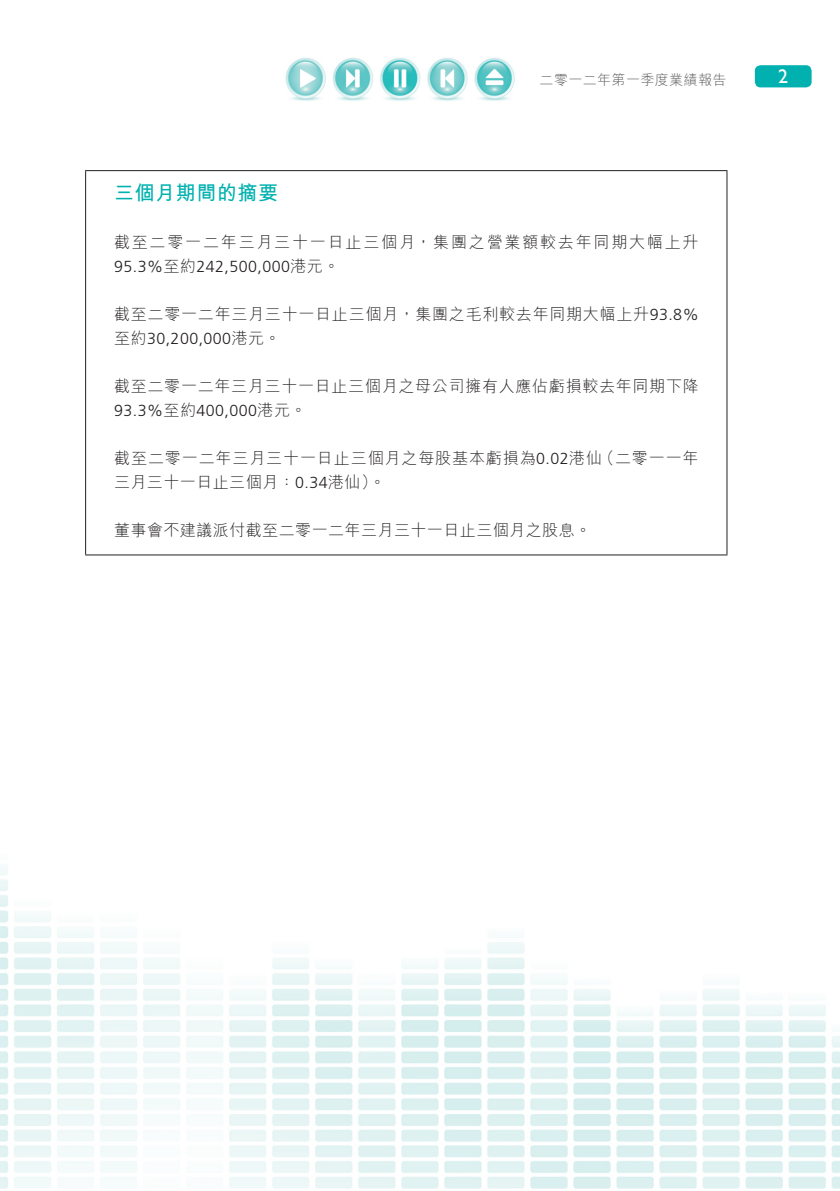
<style>
.page{position:relative;width:840px;height:1191px;background:#fff}
.page>*{position:absolute;margin:0;border:0;box-sizing:border-box;transform-origin:0 0}
.t1{font:700 20px "M Hei HK";letter-spacing:.03em;color:#00b1b0}
.t2{font:20px "Gill Sans Std";color:#fff}
.t3{font:300 16px/24px "M Hei HK";letter-spacing:.045em;color:#231f20}
.t4{font:300 16px "Frutiger LT Std";letter-spacing:.03em;color:#231f20}
.t5{font:300 16px "M Hei HK";letter-spacing:.11em;color:#231f20}
.t6{font:300 14px "M Hei HK";letter-spacing:.03em;color:#57585a}
.s1{font-family:"M Hei HK"}
.s2{font-family:"Frutiger LT Std"}
</style>
<div class="page">
<img style="left:1px;top:866px;width:838px;height:323px">
<img style="left:285px;top:57px;width:230px;height:44px">
<div style="left:754px;top:65px;width:57px;height:22px;background:#00b1b0;border-radius:6px"></div>
<img style="left:0;top:848px;width:1px;height:343px">
<hr style="left:85px;top:170px;width:642px;height:1px;background:#231f20">
<hr style="left:85px;top:171px;width:1px;height:383px;background:#231f20">
<hr style="left:726px;top:171px;width:1px;height:383px;background:#231f20">
<hr style="left:85px;top:554px;width:642px;height:1px;background:#231f20">
<p class="t6" style="left:539px;top:70px;width:188px">二零一二年第一季度業績報告</p>
<p class="t2" style="left:777px;top:65px;width:11px">2</p>
<p class="t1" style="left:114px;top:178px;width:165px">三個月期間的摘要</p>
<p class="t5" style="left:114px;top:231px;width:585px">截至二零一二年三月三十一日止三個月，集團之營業額較去年同期大幅上升</p>
<p class="t4" style="left:114px;top:257px;width:227px">95.3%<span class="s1">至約</span>242,500,000<span class="s1">港元。</span></p>
<p class="t3" style="left:114px;top:301px;width:585px">截至二零一二年三月三十一日止三個月，集團之毛利較去年同期大幅上升<span class="s2">93.8%</span></p>
<p class="t4" style="left:114px;top:329px;width:168px"><span class="s1">至約</span>30,200,000<span class="s1">港元。</span></p>
<p class="t3" style="left:114px;top:373px;width:585px">截至二零一二年三月三十一日止三個月之母公司擁有人應佔虧損較去年同期下降</p>
<p class="t4" style="left:114px;top:401px;width:194px">93.3%<span class="s1">至約</span>400,000<span class="s1">港元。</span></p>
<p class="t3" style="left:114px;top:445px;width:585px">截至二零一二年三月三十一日止三個月之每股基本虧損為<span class="s2">0.02</span>港仙（二零一一年三月三十一日止三個月：<span class="s2">0.34</span>港仙）。</p>
<p class="t3" style="left:114px;top:517px;width:478px">董事會不建議派付截至二零一二年三月三十一日止三個月之股息。</p>
</div>
